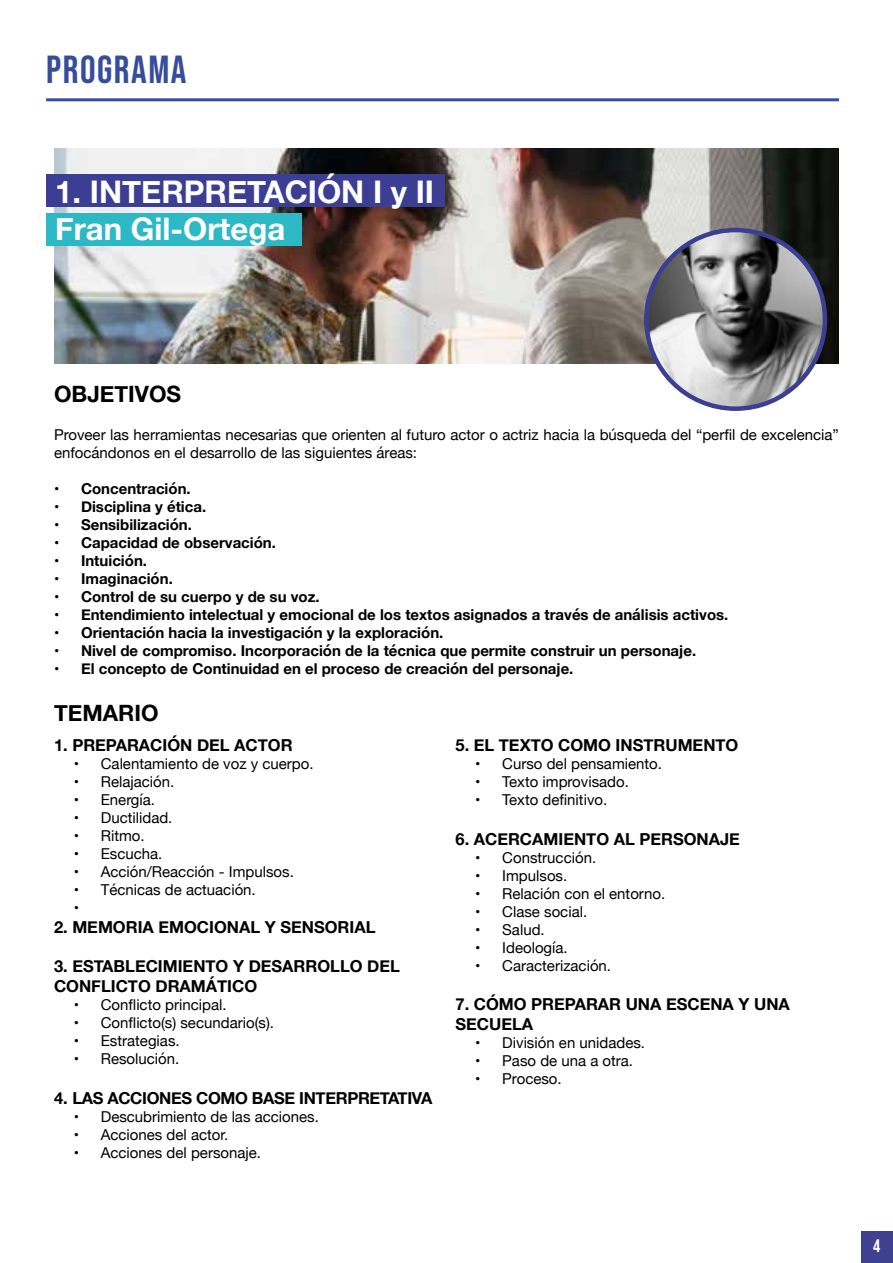
<style>
.page{position:relative;width:893px;height:1263px;background:#fff}
.page>*{position:absolute;margin:0;border:0;box-sizing:border-box;transform-origin:0 0}
.t1{font:39px "Bebas Neue";letter-spacing:.04em;color:#354d9c}
.t2{font:700 31.2px/37.3px "Helvetica Neue";color:#fff}
.t3{font:700 22.5px "Helvetica Neue";color:#000}
.t4{font:18px "Bebas Neue";color:#fff}
.t5{font:700 16.5px/19.8px "Helvetica Neue";color:#000}
.t6{font:700 16.5px "Helvetica Neue";letter-spacing:-.02em;color:#000}
.t7{font:15px/18px "Helvetica Neue";color:#000}
.t8{font:700 15px "Helvetica Neue";color:#000}
</style>
<div class="page">
<img style="left:54px;top:149px;width:785px;height:215px">
<div style="left:861px;top:1231px;width:32px;height:31px;background:#3d418f"></div>
<hr style="left:46px;top:98px;width:793px;height:3px;background:#354d9c">
<div style="left:46px;top:174px;width:398px;height:33px;background:#3b3e92"></div>
<div style="left:46px;top:213px;width:256px;height:33px;background:#2db8c5"></div>
<img style="left:646px;top:230px;width:179px;height:179px;border-radius:89px">
<div style="left:644px;top:228px;width:183px;height:183px;border:4px solid #3b3e92;border-radius:50%"></div>
<h1 class="t1" style="left:46px;top:48px;width:142px">PROGRAMA</h1>
<h2 class="t2" style="left:55px;top:174px;width:380px">1. INTERPRETACIÓN I y II<br>Fran Gil-Ortega</h2>
<h3 class="t3" style="left:54px;top:376px;width:129px">OBJETIVOS</h3>
<p class="t7" style="left:54px;top:426px;width:786px">Proveer las herramientas necesarias que orienten al futuro actor o actriz hacia la búsqueda del “perfil de excelencia” enfocándonos en el desarrollo de las siguientes áreas:</p>
<p class="t8" style="left:54px;top:477px;width:138px">• Concentración.</p>
<p class="t8" style="left:54px;top:495px;width:154px">• Disciplina y ética.</p>
<p class="t8" style="left:54px;top:513px;width:140px">• Sensibilización.</p>
<p class="t8" style="left:54px;top:531px;width:223px">• Capacidad de observación.</p>
<p class="t8" style="left:54px;top:549px;width:95px">• Intuición.</p>
<p class="t8" style="left:54px;top:567px;width:120px">• Imaginación.</p>
<p class="t8" style="left:54px;top:585px;width:267px">• Control de su cuerpo y de su voz.</p>
<p class="t8" style="left:54px;top:603px;width:676px">• Entendimiento intelectual y emocional de los textos asignados a través de análisis activos.</p>
<p class="t8" style="left:54px;top:621px;width:391px">• Orientación hacia la investigación y la exploración.</p>
<p class="t8" style="left:54px;top:639px;width:644px">• Nivel de compromiso. Incorporación de la técnica que permite construir un personaje.</p>
<p class="t8" style="left:54px;top:657px;width:521px">• El concepto de Continuidad en el proceso de creación del personaje.</p>
<h3 class="t3" style="left:54px;top:695px;width:106px">TEMARIO</h3>
<p class="t5" style="left:54px;top:736px;width:240px">1. PREPARACIÓN DEL ACTOR</p>
<p class="t7" style="left:74px;top:755px;width:241px">• Calentamiento de voz y cuerpo.</p>
<p class="t7" style="left:74px;top:773px;width:102px">• Relajación.</p>
<p class="t7" style="left:74px;top:791px;width:83px">• Energía.</p>
<p class="t7" style="left:74px;top:809px;width:100px">• Ductilidad.</p>
<p class="t7" style="left:74px;top:827px;width:72px">• Ritmo.</p>
<p class="t7" style="left:74px;top:845px;width:90px">• Escucha.</p>
<p class="t7" style="left:74px;top:863px;width:222px">• Acción/Reacción - Impulsos.</p>
<p class="t7" style="left:74px;top:881px;width:184px">• Técnicas de actuación. •</p>
<p class="t5" style="left:54px;top:917px;width:323px">2. MEMORIA EMOCIONAL Y SENSORIAL</p>
<p class="t5" style="left:54px;top:957px;width:347px">3. ESTABLECIMIENTO Y DESARROLLO DEL<br>CONFLICTO DRAMÁTICO</p>
<p class="t7" style="left:74px;top:997px;width:154px">• Conflicto principal.</p>
<p class="t7" style="left:74px;top:1015px;width:202px">• Conflicto(s) secundario(s).</p>
<p class="t7" style="left:74px;top:1033px;width:107px">• Estrategias.</p>
<p class="t7" style="left:74px;top:1051px;width:107px">• Resolución.</p>
<p class="t6" style="left:54px;top:1085px;width:380px">4. LAS ACCIONES COMO BASE INTERPRETATIVA</p>
<p class="t7" style="left:74px;top:1108px;width:247px">• Descubrimiento de las acciones.</p>
<p class="t7" style="left:74px;top:1126px;width:156px">• Acciones del actor.</p>
<p class="t7" style="left:74px;top:1144px;width:189px">• Acciones del personaje.</p>
<p class="t5" style="left:455px;top:736px;width:284px">5. EL TEXTO COMO INSTRUMENTO</p>
<p class="t7" style="left:475px;top:755px;width:188px">• Curso del pensamiento.</p>
<p class="t7" style="left:475px;top:773px;width:155px">• Texto improvisado.</p>
<p class="t7" style="left:475px;top:791px;width:133px">• Texto definitivo.</p>
<p class="t5" style="left:455px;top:829px;width:286px">6. ACERCAMIENTO AL PERSONAJE</p>
<p class="t7" style="left:475px;top:849px;width:122px">• Construcción.</p>
<p class="t7" style="left:475px;top:867px;width:94px">• Impulsos.</p>
<p class="t7" style="left:475px;top:885px;width:192px">• Relación con el entorno.</p>
<p class="t7" style="left:475px;top:903px;width:113px">• Clase social.</p>
<p class="t7" style="left:475px;top:921px;width:71px">• Salud.</p>
<p class="t7" style="left:475px;top:939px;width:94px">• Ideología.</p>
<p class="t7" style="left:475px;top:957px;width:137px">• Caracterización.</p>
<p class="t5" style="left:455px;top:995px;width:336px">7. CÓMO PREPARAR UNA ESCENA Y UNA<br>SECUELA</p>
<p class="t7" style="left:475px;top:1034px;width:171px">• División en unidades.</p>
<p class="t7" style="left:475px;top:1052px;width:159px">• Paso de una a otra.</p>
<p class="t7" style="left:475px;top:1070px;width:88px">• Proceso.</p>
<p class="t4" style="left:873px;top:1235px;width:9px">4</p>
</div>
